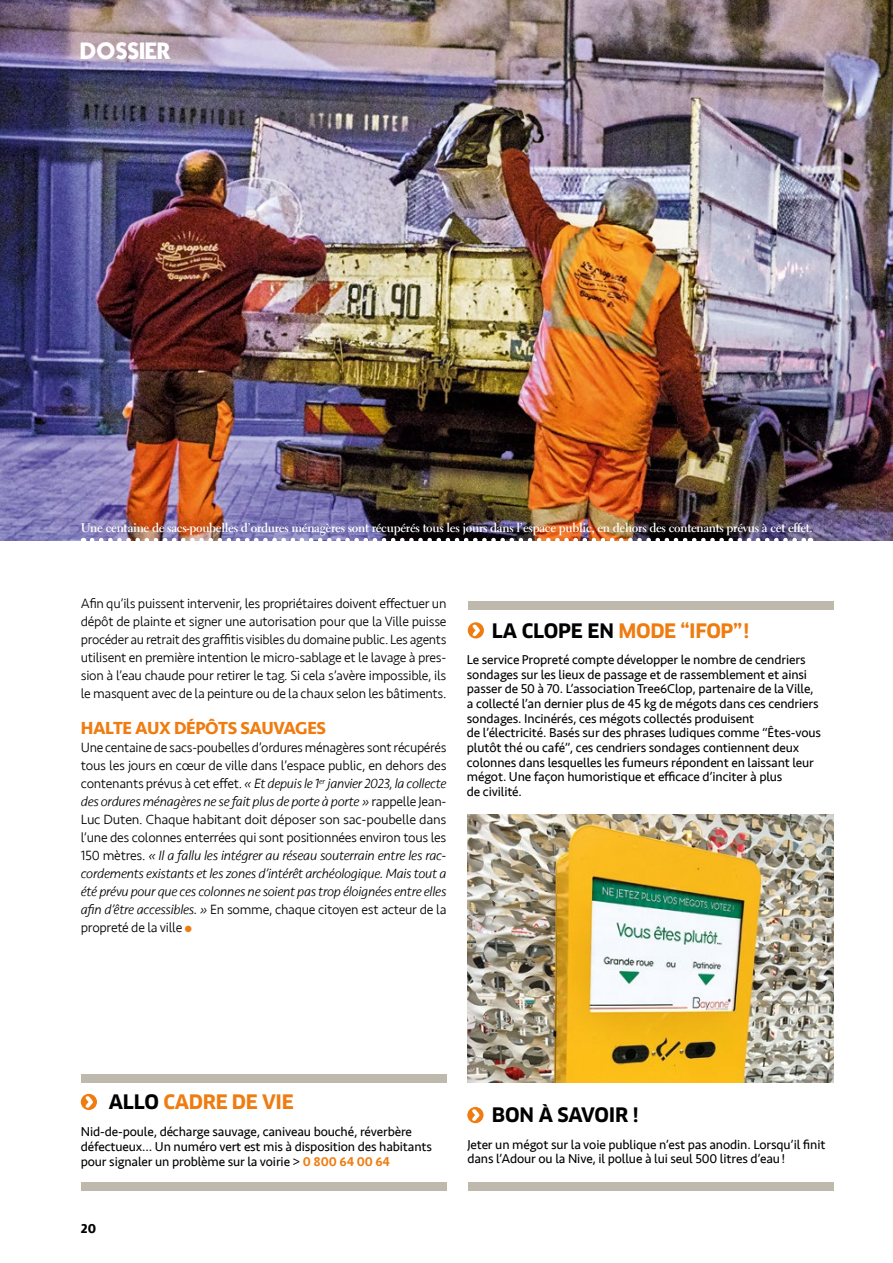
<style>
.page{position:relative;width:893px;height:1263px;background:#fff}
.page>*{position:absolute;margin:0;border:0;box-sizing:border-box;transform-origin:0 0}
.t1{font:24px "Typo Graphica";letter-spacing:.04em;color:#fff}
.t2{font:700 19.5px "Clan OT";letter-spacing:-.02em;color:#ef7c10}
.t3{font:700 19.5px "Clan OT";letter-spacing:-.01em;color:#000}
.TEXTE_Article{font:700 18px "Seravek";letter-spacing:-.02em;color:#ef7c10}
.TEXTE_Article-2{font:300 13.8px/18px "Seravek";letter-spacing:-.02em;color:#000;text-align:justify}
.t4{font:700 13.5px "Seravek";color:#000}
.t5{font:13.2px/14.7px "Seravek";letter-spacing:-.01em;color:#000}
.t6{font:700 12.6px "Electra LH";letter-spacing:-.025em;color:#fff}
.s1{font-style:italic}
.s2{color:#ef7c10}
.s3{color:#000}
.s4{font-weight:500;color:#ef7c10}
</style>
<div class="page">
<img style="left:0;top:0;width:893px;height:540px">
<svg style="left:468px;top:622px;width:16px;height:16px"></svg>
<svg style="left:473px;top:625px;width:7px;height:11px"></svg>
<div style="left:468px;top:601px;width:365px;height:9px;background:#beb9ac"></div>
<div style="left:467px;top:1107px;width:16px;height:16px;background:#ef7c10;border-radius:50%"></div>
<svg style="left:472px;top:1109px;width:7px;height:12px"></svg>
<div style="left:468px;top:1182px;width:365px;height:9px;background:#beb9ac"></div>
<img style="left:468px;top:814px;width:365px;height:268px">
<svg style="left:81px;top:1094px;width:16px;height:16px"></svg>
<svg style="left:86px;top:1096px;width:7px;height:12px"></svg>
<div style="left:81px;top:1074px;width:365px;height:8px;background:#beb9ac"></div>
<div style="left:81px;top:1182px;width:365px;height:9px;background:#beb9ac"></div>
<svg style="left:92px;top:538px;width:719px;height:3px"></svg>
<p class="t1" style="left:81px;top:35px;width:92px">DOSSIER</p>
<p class="t6" style="left:81px;top:519px;width:734px">Une centaine de sacs-poubelles d’ordures ménagères sont récupérés tous les jours dans l’espace public, en dehors des contenants prévus à cet effet.</p>
<p class="TEXTE_Article-2" style="left:81px;top:595px;width:367px">Afin qu’ils puissent intervenir, les propriétaires doivent effectuer un dépôt de plainte et signer une autorisation pour que la Ville puisse procéder au retrait des graffitis visibles du domaine public. Les agents utilisent en première intention le micro-sablage et le lavage à pres&shy;sion à l’eau chaude pour retirer le tag. Si cela s’avère impossible, ils le masquent avec de la peinture ou de la chaux selon les bâtiments.</p>
<p class="TEXTE_Article" style="left:81px;top:714px;width:247px">HALTE AUX DÉPÔTS SAUVAGES</p>
<p class="TEXTE_Article-2" style="left:81px;top:739px;width:367px">Une centaine de sacs-poubelles d’ordures ménagères sont récupérés tous les jours en cœur de ville dans l’espace public, en dehors des contenants prévus à cet effet. <span class="s1">« Et depuis le 1</span><sup>er</sup> <span class="s1">janvier 2023, la collecte des ordures ménagères ne se fait plus de porte à porte »</span> rappelle Jean-Luc Duten. Chaque habitant doit déposer son sac-poubelle dans l’une des colonnes enterrées qui sont positionnées environ tous les 150 mètres. <span class="s1">« Il a fallu les intégrer au réseau souterrain entre les rac&shy;cordements existants et les zones d’intérêt archéologique. Mais tout a été prévu pour que ces colonnes ne soient pas trop éloignées entre elles afin d’être accessibles. »</span> En somme, chaque citoyen est acteur de la propreté de la ville <span class="s2">●</span></p>
<p class="t2" style="left:492px;top:620px;width:259px"><span class="s3">LA CLOPE EN</span> MODE “IFOP”!</p>
<p class="t5" style="left:467px;top:652px;width:356px">Le service Propreté compte développer le nombre de cendriers sondages sur les lieux de passage et de rassemblement et ainsi passer de 50 à 70. L’association Tree6Clop, partenaire de la Ville, a collecté l’an dernier plus de 45 kg de mégots dans ces cendriers sondages. Incinérés, ces mégots collectés produisent<br>de l’électricité. Basés sur des phrases ludiques comme “Êtes-vous plutôt thé ou café”, ces cendriers sondages contiennent deux colonnes dans lesquelles les fumeurs répondent en laissant leur mégot. Une façon humoristique et efficace d’inciter à plus<br>de civilité.</p>
<p class="t2" style="left:109px;top:1090px;width:187px"><span class="s3">ALLO</span> CADRE DE VIE</p>
<p class="t5" style="left:81px;top:1124px;width:353px">Nid-de-poule, décharge sauvage, caniveau bouché, réverbère défectueux… Un numéro vert est mis à disposition des habitants pour signaler un problème sur la voirie &gt; <span class="s4">0 800 64 00 64</span></p>
<p class="t4" style="left:81px;top:1218px;width:17px">20</p>
<p class="t3" style="left:492px;top:1103px;width:148px">BON À SAVOIR !</p>
<p class="t5" style="left:467px;top:1137px;width:360px">Jeter un mégot sur la voie publique n’est pas anodin. Lorsqu’il finit dans l’Adour ou la Nive, il pollue à lui seul 500 litres d’eau!</p>
</div>
